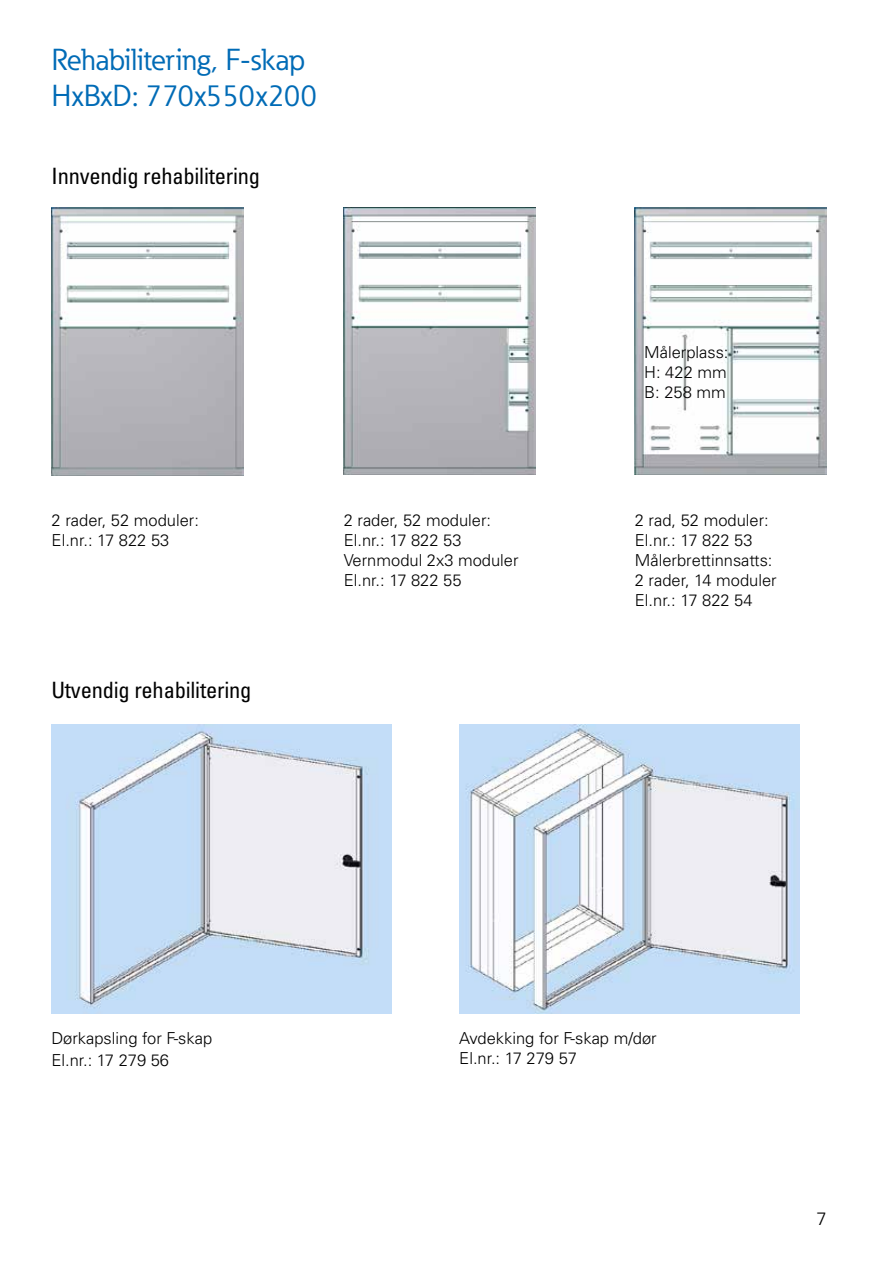
<style>
.page{position:relative;width:893px;height:1263px;background:#fff}
.page>*{position:absolute;margin:0;border:0;box-sizing:border-box;transform-origin:0 0}
.t1{font:30px/36px "Eaton";color:#006bb6}
.t2{font:condensed 22.5px "Univers";letter-spacing:-.01em;color:#000}
.t3{font:300 18px "Univers";color:#000}
.t4{font:300 16.5px/19.8px "Univers";color:#000}
</style>
<div class="page">
<img style="left:344px;top:208px;width:191px;height:267px">
<img style="left:52px;top:208px;width:191px;height:267px">
<img style="left:635px;top:208px;width:191px;height:267px">
<img style="left:459px;top:725px;width:340px;height:289px">
<img style="left:51px;top:725px;width:341px;height:289px">
<h1 class="t1" style="left:52px;top:42px;width:267px">Rehabilitering, F-skap<br>HxBxD: 770x550x200</h1>
<h2 class="t2" style="left:52px;top:162px;width:210px">Innvendig rehabilitering</h2>
<p class="t4" style="left:644px;top:342px;width:86px;text-align:justify">Målerplass:<br>H: 422 mm B: 258 mm</p>
<p class="t4" style="left:52px;top:511px;width:149px">2 rader, 52 moduler:<br>El.nr.: 17 822 53</p>
<p class="t4" style="left:344px;top:511px;width:176px">2 rader, 52 moduler:<br>El.nr.: 17 822 53<br>Vernmodul 2x3 moduler<br>El.nr.: 17 822 55</p>
<p class="t4" style="left:635px;top:511px;width:143px">2 rad, 52 moduler:<br>El.nr.: 17 822 53<br>Målerbrettinnsatts:<br>2 rader, 14 moduler<br>El.nr.: 17 822 54</p>
<h2 class="t2" style="left:51px;top:676px;width:202px">Utvendig rehabilitering</h2>
<p class="t4" style="left:51px;top:1028px;width:162px;line-height:21.6px">Dørkapsling for F-skap<br>El.nr.: 17 279 56</p>
<p class="t4" style="left:459px;top:1028px;width:199px">Avdekking for F-skap m/dør<br>El.nr.: 17 279 57</p>
<p class="t3" style="left:816px;top:1208px;width:12px">7</p>
</div>
